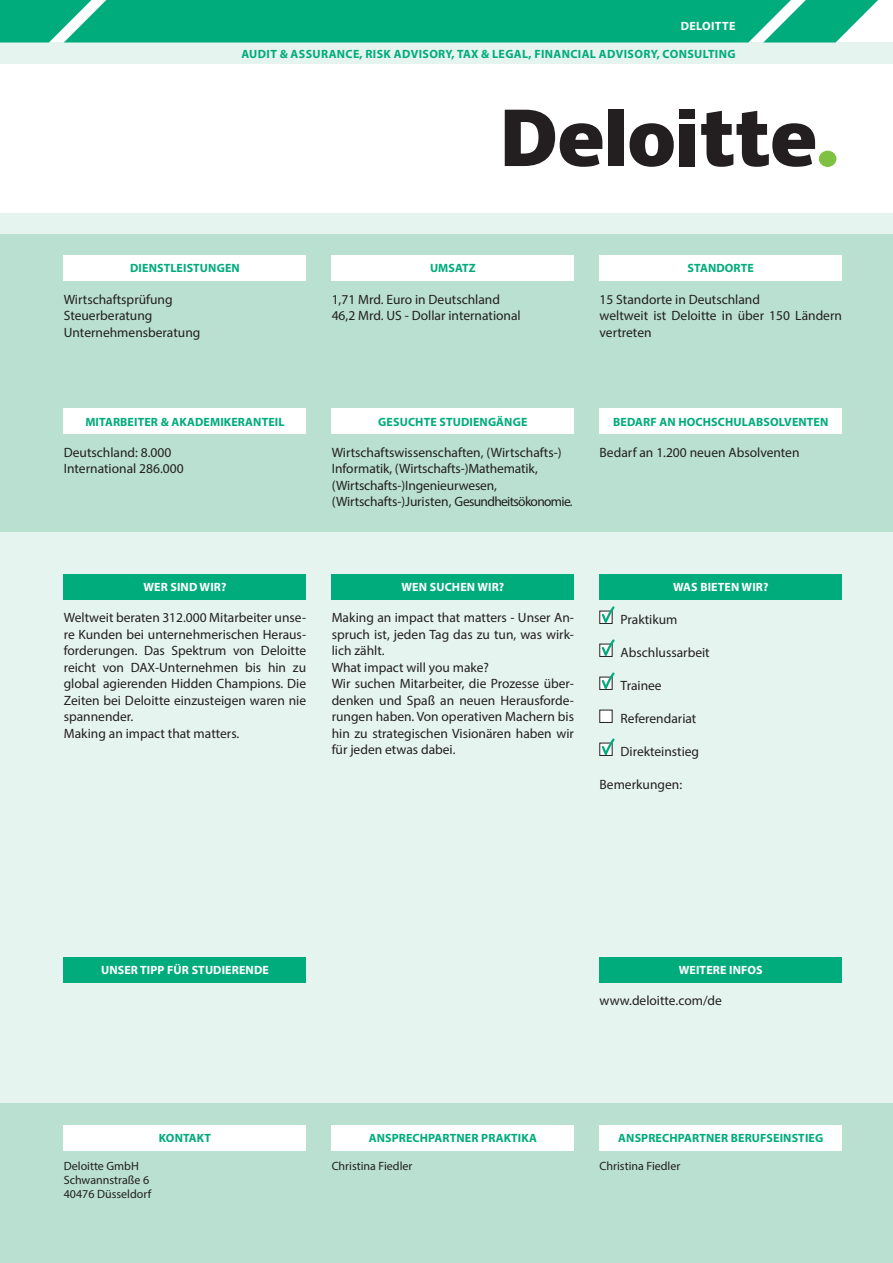
<style>
.page{position:relative;width:893px;height:1263px;background:#fff}
.page>*{position:absolute;margin:0;border:0;box-sizing:border-box;transform-origin:0 0}
.Text_Fakten___Detail{font:13.5px/16.5px "Myriad Pro";color:#231f20;text-align:justify}
.Text_Fakten___Detail-2{font:13.5px "Myriad Pro";letter-spacing:-.025em;color:#231f20}
.H1_Fakten_Unternehme{font:700 12px "Myriad Pro";letter-spacing:.01em;color:#00ac7c}
.Text_Kontakte_Untern{font:12px "Myriad Pro";color:#231f20}
.H2_Details_Unternehm{font:700 12px "Myriad Pro";letter-spacing:.01em;color:#fff}
.Header__Branche__rec{font:700 12px "Myriad Pro";letter-spacing:.03em;color:#00ac7c}
.H3_Kontakte_Unterneh{font:700 12px "Myriad Pro";letter-spacing:.01em;color:#00ac7c}
.Header__Unternehmen{font:700 12px "Myriad Pro";letter-spacing:.03em;color:#fff}
</style>
<div class="page">
<div style="left:0;top:213px;width:893px;height:1007px;background:#e5f4ee"></div>
<div style="left:0;top:234px;width:893px;height:297px;background:#b9e0d1"></div>
<div style="left:0;top:1103px;width:893px;height:160px;background:#b9e0d1"></div>
<div style="left:64px;top:255px;width:242px;height:26px;background:#fff"></div>
<div style="left:64px;top:408px;width:242px;height:26px;background:#fff"></div>
<div style="left:64px;top:574px;width:242px;height:26px;background:#00ac7c"></div>
<div style="left:64px;top:957px;width:242px;height:25px;background:#00ac7c"></div>
<div style="left:600px;top:957px;width:242px;height:25px;background:#00ac7c"></div>
<div style="left:332px;top:574px;width:242px;height:26px;background:#00ac7c"></div>
<div style="left:600px;top:574px;width:242px;height:26px;background:#00ac7c"></div>
<div style="left:600px;top:408px;width:242px;height:26px;background:#fff"></div>
<div style="left:332px;top:255px;width:242px;height:26px;background:#fff"></div>
<div style="left:332px;top:408px;width:242px;height:26px;background:#fff"></div>
<div style="left:600px;top:255px;width:242px;height:26px;background:#fff"></div>
<div style="left:600px;top:611px;width:12px;height:13px;border:1px solid #231f20"></div>
<div style="left:600px;top:644px;width:12px;height:13px;border:1px solid #231f20"></div>
<div style="left:600px;top:677px;width:12px;height:13px;border:1px solid #231f20"></div>
<div style="left:600px;top:710px;width:12px;height:12px;background:#fff"></div>
<div style="left:600px;top:710px;width:12px;height:13px;border:1px solid #231f20"></div>
<div style="left:600px;top:743px;width:12px;height:13px;border:1px solid #231f20"></div>
<svg style="left:0;top:0;width:891px;height:64px;background:#58c8a8"></svg>
<div style="left:332px;top:1125px;width:242px;height:25px;background:#fff"></div>
<div style="left:600px;top:1125px;width:242px;height:25px;background:#fff"></div>
<div style="left:64px;top:1125px;width:242px;height:25px;background:#fff"></div>
<svg style="left:601px;top:738px;width:14px;height:18px"></svg>
<svg style="left:601px;top:606px;width:14px;height:84px"></svg>
<div style="left:819px;top:151px;width:17px;height:16px;background:#7fc241;border-radius:50%"></div>
<div style="left:608px;top:109px;width:16px;height:57px;background:#231f20"></div>
<svg style="left:630px;top:123px;width:44px;height:44px"></svg>
<div style="left:680px;top:124px;width:15px;height:42px;background:#231f20"></div>
<div style="left:680px;top:109px;width:15px;height:10px;background:#231f20"></div>
<svg style="left:701px;top:111px;width:114px;height:56px"></svg>
<svg style="left:505px;top:110px;width:97px;height:57px"></svg>
<p class="Header__Unternehmen" style="left:681px;top:18px;width:56px">DELOITTE</p>
<p class="Header__Branche__rec" style="left:241px;top:46px;width:496px">AUDIT &amp; ASSURANCE, RISK ADVISORY, TAX &amp; LEGAL, FINANCIAL ADVISORY, CONSULTING</p>
<p class="H1_Fakten_Unternehme" style="left:130px;top:261px;width:111px">DIENSTLEISTUNGEN</p>
<p class="Text_Fakten___Detail" style="left:64px;top:291px;width:110px">Wirtschaftsprüfung</p>
<p class="Text_Fakten___Detail" style="left:64px;top:307px;width:90px">Steuerberatung</p>
<p class="Text_Fakten___Detail" style="left:64px;top:324px;width:138px">Unternehmensberatung</p>
<p class="H1_Fakten_Unternehme" style="left:430px;top:261px;width:47px">UMSATZ</p>
<p class="H1_Fakten_Unternehme" style="left:688px;top:261px;width:68px">STANDORTE</p>
<p class="Text_Fakten___Detail" style="left:332px;top:291px;width:170px">1,71 Mrd. Euro in Deutschland</p>
<p class="Text_Fakten___Detail" style="left:332px;top:307px;width:191px">46,2 Mrd. US - Dollar international</p>
<p class="Text_Fakten___Detail" style="left:600px;top:290px;width:162px">15 Standorte in Deutschland</p>
<p class="Text_Fakten___Detail" style="left:600px;top:307px;width:244px">weltweit ist Deloitte in über 150 Ländern vertreten</p>
<p class="H1_Fakten_Unternehme" style="left:85px;top:414px;width:201px">MITARBEITER &amp; AKADEMIKERANTEIL</p>
<p class="Text_Fakten___Detail" style="left:64px;top:444px;width:109px">Deutschland: 8.000</p>
<p class="Text_Fakten___Detail" style="left:64px;top:460px;width:121px">International 286.000</p>
<p class="H1_Fakten_Unternehme" style="left:378px;top:414px;width:151px">GESUCHTE STUDIENGÄNGE</p>
<p class="Text_Fakten___Detail" style="left:332px;top:444px;width:232px">Wirtschaftswissenschaften, (Wirtschafts-)<br>Informatik, (Wirtschafts-)Mathematik,</p>
<p class="Text_Fakten___Detail" style="left:332px;top:477px;width:167px">(Wirtschafts-)Ingenieurwesen,</p>
<p class="Text_Fakten___Detail-2" style="left:332px;top:493px;width:243px">(Wirtschafts-)Juristen, Gesundheitsökonomie.</p>
<p class="H1_Fakten_Unternehme" style="left:613px;top:414px;width:217px">BEDARF AN HOCHSCHULABSOLVENTEN</p>
<p class="Text_Fakten___Detail" style="left:600px;top:444px;width:201px">Bedarf an 1.200 neuen Absolventen</p>
<p class="H2_Details_Unternehm" style="left:143px;top:579px;width:85px">WER SIND WIR?</p>
<p class="Text_Fakten___Detail" style="left:64px;top:609px;width:244px">Weltweit beraten 312.000 Mitarbeiter unse&shy;re Kunden bei unternehmerischen Heraus&shy;forderungen. Das Spektrum von Deloitte reicht von DAX-Unternehmen bis hin zu global agierenden Hidden Champions. Die Zeiten bei Deloitte einzusteigen waren nie spannender.</p>
<p class="Text_Fakten___Detail" style="left:64px;top:725px;width:177px">Making an impact that matters.</p>
<p class="H2_Details_Unternehm" style="left:401px;top:579px;width:104px">WEN SUCHEN WIR?</p>
<p class="H2_Details_Unternehm" style="left:673px;top:579px;width:97px">WAS BIETEN WIR?</p>
<p class="Text_Fakten___Detail" style="left:332px;top:609px;width:244px">Making an impact that matters - Unser An&shy;spruch ist, jeden Tag das zu tun, was wirk&shy;lich zählt.</p>
<p class="Text_Fakten___Detail" style="left:332px;top:659px;width:159px">What impact will you make?</p>
<p class="Text_Fakten___Detail" style="left:332px;top:675px;width:244px">Wir suchen Mitarbeiter, die Prozesse über&shy;denken und Spaß an neuen Herausforde&shy;rungen haben. Von operativen Machern bis hin zu strategischen Visionären haben wir für jeden etwas dabei.</p>
<p class="Text_Fakten___Detail" style="left:621px;top:611px;width:58px">Praktikum</p>
<p class="Text_Fakten___Detail" style="left:621px;top:644px;width:91px">Abschlussarbeit</p>
<p class="Text_Fakten___Detail" style="left:621px;top:677px;width:43px">Trainee</p>
<p class="Text_Fakten___Detail" style="left:621px;top:710px;width:77px">Referendariat</p>
<p class="Text_Fakten___Detail" style="left:621px;top:743px;width:80px">Direkteinstieg</p>
<p class="Text_Fakten___Detail" style="left:600px;top:776px;width:84px">Bemerkungen:</p>
<p class="H2_Details_Unternehm" style="left:101px;top:962px;width:169px">UNSER TIPP FÜR STUDIERENDE</p>
<p class="H2_Details_Unternehm" style="left:679px;top:962px;width:85px">WEITERE INFOS</p>
<p class="Text_Fakten___Detail" style="left:600px;top:992px;width:124px">www.deloitte.com/de</p>
<p class="H3_Kontakte_Unterneh" style="left:159px;top:1130px;width:54px">KONTAKT</p>
<p class="H3_Kontakte_Unterneh" style="left:369px;top:1130px;width:170px">ANSPRECHPARTNER PRAKTIKA</p>
<p class="H3_Kontakte_Unterneh" style="left:618px;top:1130px;width:206px">ANSPRECHPARTNER BERUFSEINSTIEG</p>
<p class="Text_Kontakte_Untern" style="left:64px;top:1158px;width:77px">Deloitte GmbH</p>
<p class="Text_Kontakte_Untern" style="left:64px;top:1173px;width:87px">Schwannstraße 6</p>
<p class="Text_Kontakte_Untern" style="left:64px;top:1187px;width:89px">40476 Düsseldorf</p>
<p class="Text_Kontakte_Untern" style="left:332px;top:1158px;width:82px">Christina Fiedler</p>
<p class="Text_Kontakte_Untern" style="left:600px;top:1158px;width:82px">Christina Fiedler</p>
</div>
